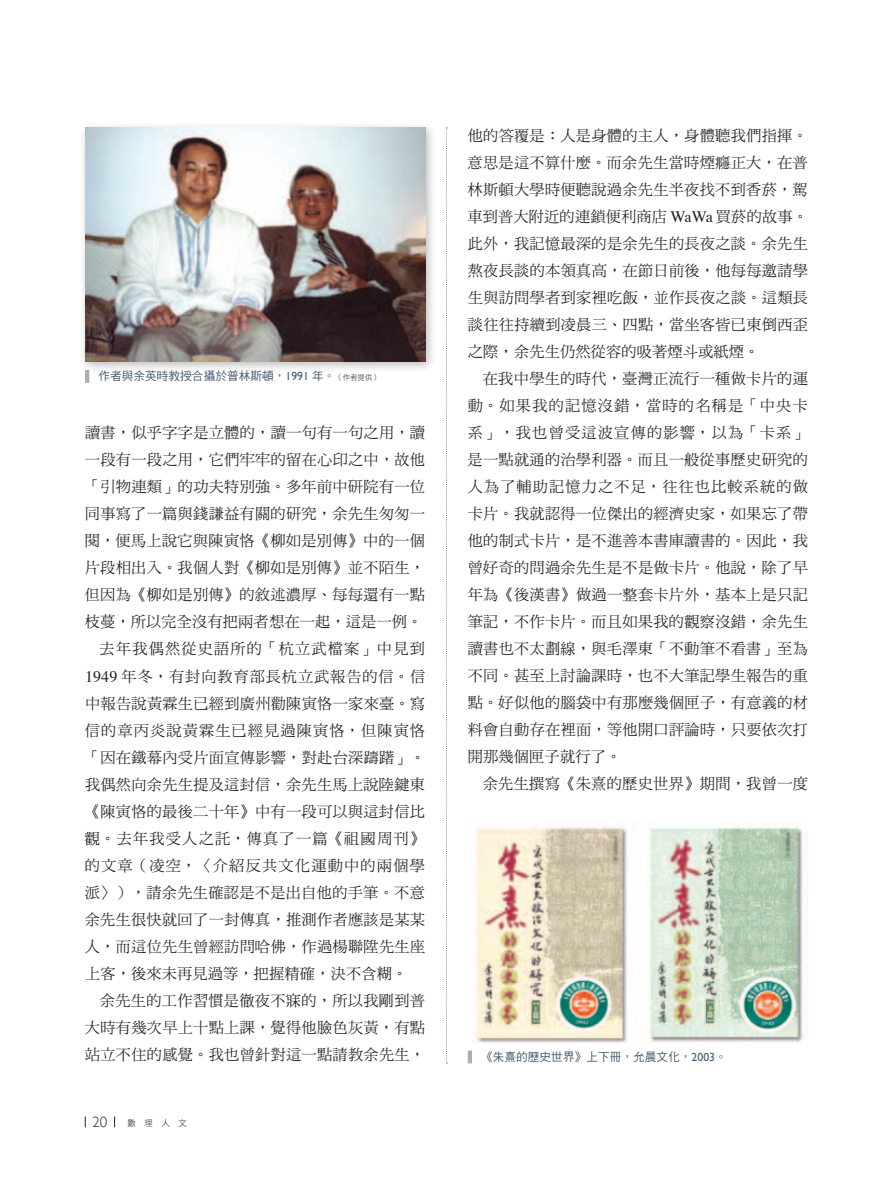
<style>
.page{position:relative;width:893px;height:1191px;background:#fff}
.page>*{position:absolute;margin:0;border:0;box-sizing:border-box;transform-origin:0 0}
.t1{font:15.15px/27px "DF Ming Std W5";letter-spacing:.02em;color:#231f20;text-align:justify}
.t2{font:15.15px "DF Ming Std W5";letter-spacing:.08em;color:#231f20}
.t3{font:15.15px "DF Ming Std W5";letter-spacing:.06em;color:#231f20}
.t4{font:15.15px "DF Ming Std W5";letter-spacing:.07em;color:#231f20}
.t5{font:15.15px "DF Ming Std W5";letter-spacing:.075em;color:#231f20}
.t6{font:300 14.85px "Gill Sans";color:#231f20}
.t7{font:11.7px "DF Hei Std W5";color:#465b71}
.t8{font:8.55px "DF Hei Std W3";color:#231f20}
.s1{font-family:"Gill Sans"}
.s2{font-family:"DF Hei Std W3";font-size:7.5px;color:#231f20}
.s3{font-family:"Times";font-size:15.9px}
</style>
<div class="page">
<svg style="left:446px;top:128px;width:1px;height:935px"></svg>
<img style="left:473px;top:821px;width:335px;height:221px">
<hr style="left:85px;top:370px;width:4px;height:13px;background:#a9afb2">
<hr style="left:468px;top:1050px;width:4px;height:13px;background:#a9afb2">
<div style="left:79px;top:122px;width:359px;height:252px;background:#231f20;opacity:.3"></div>
<img style="left:85px;top:128px;width:340px;height:233px">
<p class="t7" style="left:98px;top:369px;width:283px">作者與余英時教授合攝於普林斯頓，<span class="s1">1991</span> 年。<span class="s2">（作者提供）</span></p>
<p class="t1" style="left:85px;top:419px;width:342px">讀書，似乎字字是立體的，讀一句有一句之用，讀</p>
<p class="t1" style="left:85px;top:446px;width:342px">一段有一段之用，它們牢牢的留在心印之中，故他</p>
<p class="t1" style="left:85px;top:473px;width:342px">「引物連類」的功夫特別強。多年前中研院有一位</p>
<p class="t1" style="left:85px;top:500px;width:342px">同事寫了一篇與錢謙益有關的研究，余先生匆匆一</p>
<p class="t1" style="left:85px;top:527px;width:342px">閱，便馬上說它與陳寅恪《柳如是別傳》中的一個</p>
<p class="t1" style="left:85px;top:554px;width:342px">片段相出入。我個人對《柳如是別傳》並不陌生，</p>
<p class="t1" style="left:85px;top:581px;width:342px">但因為《柳如是別傳》的敘述濃厚、每每還有一點</p>
<p class="t1" style="left:85px;top:608px;width:339px">枝蔓，所以完全沒有把兩者想在一起，這是一例。</p>
<p class="t5" style="left:100px;top:641px;width:327px">去年我偶然從史語所的「杭立武檔案」中見到</p>
<p class="t3" style="left:85px;top:668px;width:342px"><span class="s3">1949</span> 年冬，有封向教育部長杭立武報告的信。信</p>
<p class="t1" style="left:85px;top:689px;width:342px">中報告說黃霖生已經到廣州勸陳寅恪一家來臺。寫</p>
<p class="t4" style="left:85px;top:722px;width:342px">信的章丙炎說黃霖生已經見過陳寅恪，但陳寅恪</p>
<p class="t1" style="left:85px;top:743px;width:342px">「因在鐵幕內受片面宣傳影響，對赴台深躊躇」。</p>
<p class="t1" style="left:85px;top:770px;width:342px">我偶然向余先生提及這封信，余先生馬上說陸鍵東</p>
<p class="t1" style="left:85px;top:797px;width:342px">《陳寅恪的最後二十年》中有一段可以與這封信比</p>
<p class="t2" style="left:85px;top:830px;width:342px">觀。去年我受人之託，傳真了一篇《祖國周刊》</p>
<p class="t2" style="left:85px;top:857px;width:342px">的文章（凌空，〈介紹反共文化運動中的兩個學</p>
<p class="t1" style="left:85px;top:878px;width:342px">派〉），請余先生確認是不是出自他的手筆。不意</p>
<p class="t1" style="left:85px;top:905px;width:342px">余先生很快就回了一封傳真，推測作者應該是某某</p>
<p class="t1" style="left:85px;top:932px;width:342px">人，而這位先生曾經訪問哈佛，作過楊聯陞先生座</p>
<p class="t1" style="left:85px;top:959px;width:324px">上客，後來未再見過等，把握精確，決不含糊。</p>
<p class="t1" style="left:100px;top:986px;width:327px">余先生的工作習慣是徹夜不寐的，所以我剛到普</p>
<p class="t1" style="left:85px;top:1013px;width:342px">大時有幾次早上十點上課，覺得他臉色灰黃，有點</p>
<p class="t1" style="left:85px;top:1040px;width:342px">站立不住的感覺。我也曾針對這一點請教余先生，</p>
<p class="t6" style="left:92px;top:1113px;width:16px">20</p>
<p class="t8" style="left:128px;top:1118px;width:61px">數　理　人　文</p>
<p class="t1" style="left:467px;top:121px;width:342px">他的答覆是：人是身體的主人，身體聽我們指揮。意思是這不算什麼。而余先生當時煙癮正大，在普林斯頓大學時便聽說過余先生半夜找不到香菸，駕車到普大附近的連鎖便利商店 <span class="s3">WaWa</span> 買菸的故事。此外，我記憶最深的是余先生的長夜之談。余先生熬夜長談的本領真高，在節日前後，他每每邀請學生與訪問學者到家裡吃飯，並作長夜之談。這類長談往往持續到凌晨三、四點，當坐客皆已東倒西歪之際，余先生仍然從容的吸著煙斗或紙煙。</p>
<p class="t1" style="left:468px;top:364px;width:342px;text-indent:15px">在我中學生的時代，臺灣正流行一種做卡片的運動。如果我的記憶沒錯，當時的名稱是「中央卡系」，我也曾受這波宣傳的影響，以為「卡系」是一點就通的治學利器。而且一般從事歷史研究的人為了輔助記憶力之不足，往往也比較系統的做卡片。我就認得一位傑出的經濟史家，如果忘了帶他的制式卡片，是不進善本書庫讀書的。因此，我曾好奇的問過余先生是不是做卡片。他說，除了早年為《後漢書》做過一整套卡片外，基本上是只記筆記，不作卡片。而且如果我的觀察沒錯，余先生讀書也不太劃線，與毛澤東「不動筆不看書」至為不同。甚至上討論課時，也不大筆記學生報告的重點。好似他的腦袋中有那麼幾個匣子，有意義的材料會自動存在裡面，等他開口評論時，只要依次打開那幾個匣子就行了。</p>
<p class="t1" style="left:483px;top:769px;width:327px">余先生撰寫《朱熹的歷史世界》期間，我曾一度</p>
<p class="t7" style="left:481px;top:1050px;width:247px">《朱熹的歷史世界》上下冊，允晨文化，<span class="s1">2003</span>。</p>
</div>
